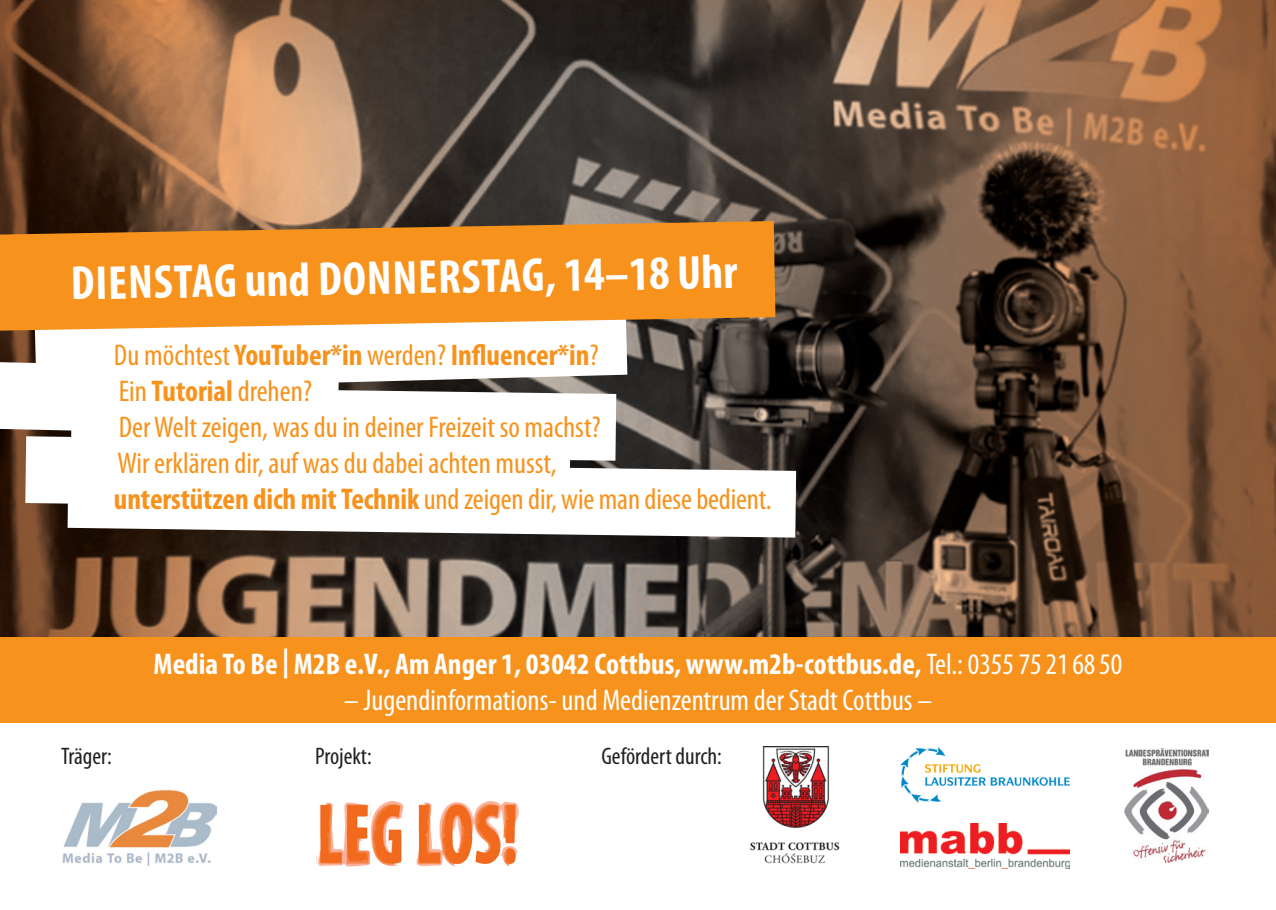
<style>
.page{position:relative;width:1276px;height:910px;background:#fff}
.page>*{position:absolute;margin:0;border:0;box-sizing:border-box;transform-origin:0 0}
.t1{font:700 condensed 48px "Myriad Pro";color:#fff}
.t2{font:condensed 30px "Myriad Pro";color:#f7931d}
.t3{font:700 condensed 30px "Myriad Pro";color:#fff}
.t4{font:condensed 30px "Myriad Pro";color:#fff}
.t5{font:700 condensed 30px "Myriad Pro";color:#f7931d}
.t6{font:condensed 24px "Myriad Pro";color:#231f20}
.s1{font-weight:400}
.s2{font-weight:700}
</style>
<div class="page">
<img style="left:0;top:0;width:1276px;height:638px">
<svg style="left:35px;top:331px;width:592px;height:60px"></svg>
<svg style="left:0;top:362px;width:616px;height:148px"></svg>
<svg style="left:68px;top:461px;width:728px;height:77px"></svg>
<div style="left:0;top:638px;width:1276px;height:85px;background:#f7931d"></div>
<svg style="left:0;top:221px;width:775px;height:110px;fill:#f7931d"></svg>
<img style="left:63px;top:790px;width:154px;height:76px">
<img style="left:316px;top:801px;width:203px;height:66px">
<img style="left:750px;top:746px;width:90px;height:118px">
<img style="left:901px;top:747px;width:169px;height:56px">
<img style="left:901px;top:823px;width:169px;height:46px">
<img style="left:1124px;top:748px;width:84px;height:115px">
<p class="t1" style="left:70px;top:253px;width:668px;rotate:-1deg">DIENSTAG und DONNERSTAG, 14–18 Uhr</p>
<p class="t5" style="left:114px;top:336px;width:486px"><span class="s1">Du möchtest</span> YouTuber*in <span class="s1">werden?</span> Influencer*in<span class="s1">?</span></p>
<p class="t2" style="left:119px;top:373px;width:195px">Ein <span class="s2">Tutorial</span> drehen?</p>
<p class="t2" style="left:119px;top:409px;width:484px">Der Welt zeigen, was du in deiner Freizeit so machst?</p>
<p class="t2" style="left:118px;top:445px;width:440px">Wir erklären dir, auf was du dabei achten musst,</p>
<p class="t2" style="left:114px;top:481px;width:659px"><span class="s2">unterstützen dich mit Technik</span> und zeigen dir, wie man diese bedient.</p>
<p class="t3" style="left:154px;top:645px;width:970px">Media To Be | M2B e.V., Am Anger 1, 03042 Cottbus, www.m2b-cottbus.de, <span class="s1">Tel.: 0355 75216850</span></p>
<p class="t4" style="left:344px;top:682px;width:590px">– Jugendinformations- und Medienzentrum der Stadt Cottbus –</p>
<p class="t6" style="left:61px;top:741px;width:52px">Träger:</p>
<p class="t6" style="left:315px;top:741px;width:58px">Projekt:</p>
<p class="t6" style="left:601px;top:741px;width:122px">Gefördert durch:</p>
</div>
